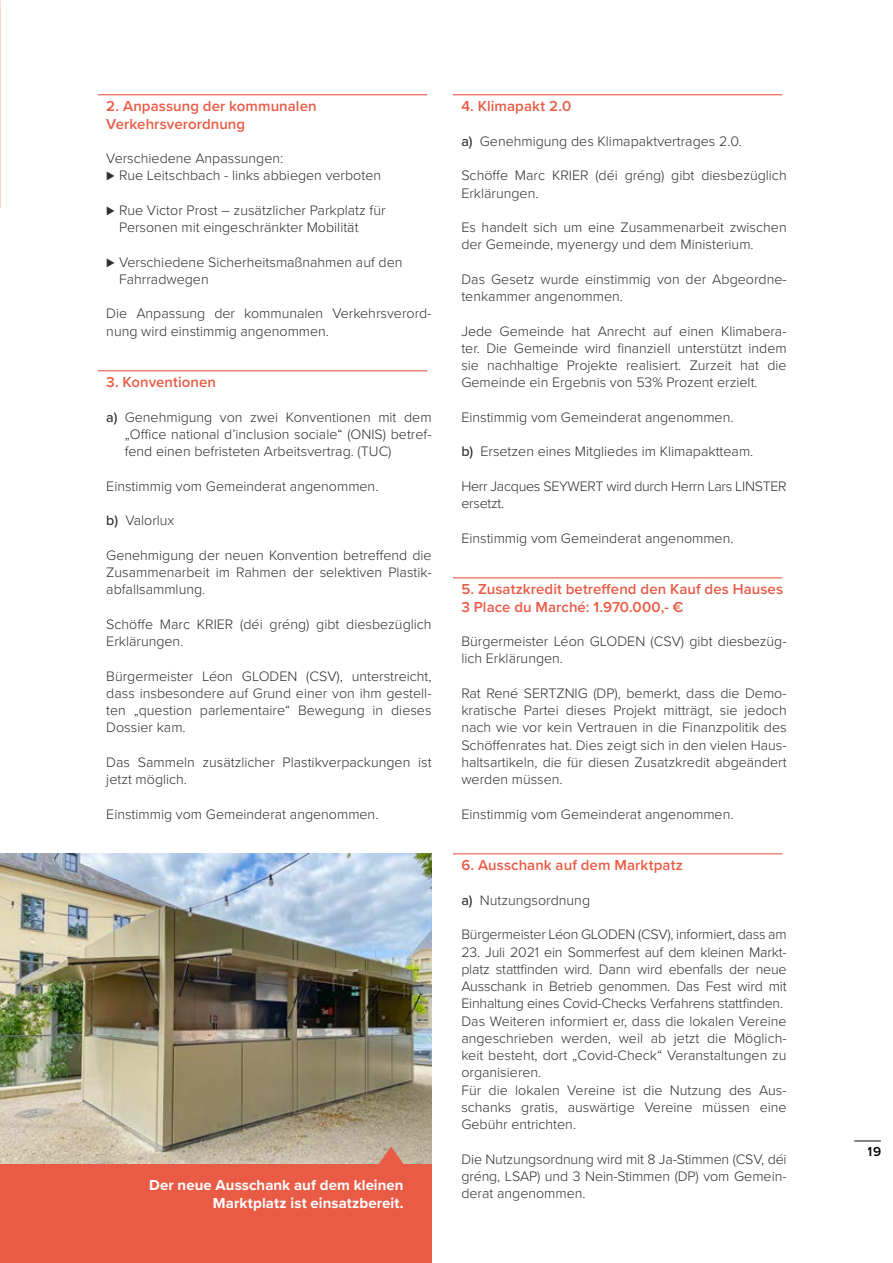
<style>
.page{position:relative;width:893px;height:1263px;background:#fff}
.page>*{position:absolute;margin:0;border:0;box-sizing:border-box;transform-origin:0 0}
.t1{font:600 15px/17.2px "Proxima Nova";letter-spacing:.005em;color:#ea5b46}
.t2{font:700 15px/18px "Proxima Nova";letter-spacing:.005em;color:#fff;text-align:right}
.t3{font:300 14.25px/17.2px "Proxima Nova";color:#2f2f2e}
.t4{font:300 14.25px/17.2px "Proxima Nova";letter-spacing:-.02em;color:#2f2f2e}
.t5{font:600 13.5px "Proxima Nova";color:#000}
.s1{font-weight:500}
</style>
<div class="page">
<hr style="left:98px;top:94px;width:329px;height:1px;background:#ea5b46">
<hr style="left:98px;top:370px;width:329px;height:1px;background:#ea5b46">
<hr style="left:453px;top:94px;width:329px;height:1px;background:#ea5b46">
<hr style="left:453px;top:577px;width:329px;height:1px;background:#ea5b46">
<hr style="left:453px;top:853px;width:329px;height:1px;background:#ea5b46">
<svg style="left:854px;top:1140px;width:27px;height:1px"></svg>
<div style="left:0;top:1164px;width:432px;height:99px;background:#ea5b46"></div>
<img style="left:0;top:853px;width:432px;height:311px">
<svg style="left:376px;top:1146px;width:30px;height:18px"></svg>
<p class="t1" style="left:106px;top:97px;width:212px">2. Anpassung der kommunalen<br>Verkehrsverordnung</p>
<p class="t3" style="left:106px;top:149px;width:276px">Verschiedene Anpassungen:<br>⊲ Rue Leitschbach - links abbiegen verboten</p>
<p class="t3" style="left:119px;top:201px;width:268px;text-indent:-13px">⊲ Rue Victor Prost – zusätzlicher Parkplatz für<br>Personen mit eingeschränkter Mobilität</p>
<p class="t3" style="left:119px;top:252px;width:285px;text-indent:-13px">⊲ Verschiedene Sicherheitsmaßnahmen auf den<br>Fahrradwegen</p>
<p class="t3" style="left:106px;top:304px;width:327px">Die Anpassung der kommunalen Verkehrsverord&shy;nung wird einstimmig angenommen.</p>
<p class="t1" style="left:106px;top:373px;width:111px">3. Konventionen</p>
<p class="t3" style="left:125px;top:408px;width:308px;text-align:justify;text-indent:-18px"><span class="s1">a)</span> Genehmigung von zwei Konventionen mit dem „Office national d’inclusion sociale“ (ONIS) betref&shy;fend einen befristeten Arbeitsvertrag. (TUC)</p>
<p class="t3" style="left:106px;top:477px;width:274px">Einstimmig vom Gemeinderat angenommen.</p>
<p class="t3" style="left:106px;top:511px;width:70px"><span class="s1">b)</span> Valorlux</p>
<p class="t3" style="left:106px;top:546px;width:327px;text-align:justify">Genehmigung der neuen Konvention betreffend die Zusammenarbeit im Rahmen der selektiven Plastik&shy;abfallsammlung.</p>
<p class="t3" style="left:106px;top:615px;width:327px">Schöffe Marc KRIER (déi gréng) gibt diesbezüglich<br>Erklärungen.</p>
<p class="t3" style="left:106px;top:666px;width:327px;text-align:justify">Bürgermeister Léon GLODEN (CSV), unterstreicht, dass insbesondere auf Grund einer von ihm gestell&shy;ten „question parlementaire“ Bewegung in dieses Dossier kam.</p>
<p class="t3" style="left:106px;top:753px;width:327px">Das Sammeln zusätzlicher Plastikverpackungen ist jetzt möglich.</p>
<p class="t3" style="left:106px;top:804px;width:274px">Einstimmig vom Gemeinderat angenommen.</p>
<p class="t2" style="left:149px;top:1175px;width:256px">Der neue Ausschank auf dem kleinen<br>Marktplatz ist einsatzbereit.</p>
<p class="t1" style="left:461px;top:97px;width:111px">4. Klimapakt 2.0</p>
<p class="t3" style="left:461px;top:132px;width:282px"><span class="s1">a)</span> Genehmigung des Klimapaktvertrages 2.0.</p>
<p class="t3" style="left:461px;top:166px;width:327px">Schöffe Marc KRIER (déi gréng) gibt diesbezüglich<br>Erklärungen.</p>
<p class="t3" style="left:461px;top:218px;width:327px">Es handelt sich um eine Zusammenarbeit zwischen der Gemeinde, myenergy und dem Ministerium.</p>
<p class="t3" style="left:461px;top:270px;width:327px">Das Gesetz wurde einstimmig von der Abgeordne&shy;tenkammer angenommen.</p>
<p class="t3" style="left:461px;top:321px;width:327px;text-align:justify">Jede Gemeinde hat Anrecht auf einen Klimabera&shy;ter. Die Gemeinde wird finanziell unterstützt indem sie nachhaltige Projekte realisiert. Zurzeit hat die Gemeinde ein Ergebnis von 53% Prozent erzielt.</p>
<p class="t3" style="left:461px;top:408px;width:274px">Einstimmig vom Gemeinderat angenommen.</p>
<p class="t3" style="left:461px;top:442px;width:293px"><span class="s1">b)</span> Ersetzen eines Mitgliedes im Klimapaktteam.</p>
<p class="t4" style="left:461px;top:477px;width:327px">Herr Jacques SEYWERT wird durch Herrn Lars LINSTER ersetzt.</p>
<p class="t3" style="left:461px;top:528px;width:274px">Einstimmig vom Gemeinderat angenommen.</p>
<p class="t1" style="left:461px;top:580px;width:323px">5. Zusatzkredit betreffend den Kauf des Hauses<br>3 Place du Marché: 1.970.000,- €</p>
<p class="t3" style="left:461px;top:632px;width:327px">Bürgermeister Léon GLODEN (CSV) gibt diesbezüg&shy;lich Erklärungen.</p>
<p class="t3" style="left:461px;top:684px;width:327px;text-align:justify">Rat René SERTZNIG (DP), bemerkt, dass die Demo&shy;kratische Partei dieses Projekt mitträgt, sie jedoch nach wie vor kein Vertrauen in die Finanzpolitik des Schöffenrates hat. Dies zeigt sich in den vielen Haus&shy;haltsartikeln, die für diesen Zusatzkredit abgeändert werden müssen.</p>
<p class="t3" style="left:461px;top:804px;width:274px">Einstimmig vom Gemeinderat angenommen.</p>
<p class="t1" style="left:461px;top:856px;width:223px">6. Ausschank auf dem Marktpatz</p>
<p class="t3" style="left:461px;top:891px;width:130px"><span class="s1">a)</span> Nutzungsordnung</p>
<p class="t3" style="left:461px;top:925px;width:327px">Bürgermeister Léon GLODEN (CSV), informiert, dass am</p>
<p class="t3" style="left:461px;top:942px;width:327px">23. Juli 2021 ein Sommerfest auf dem kleinen Markt&shy;platz stattfinden wird. Dann wird ebenfalls der neue Ausschank in Betrieb genommen. Das Fest wird mit Einhaltung eines Covid-Checks Verfahrens stattfinden.<br>Das Weiteren informiert er, dass die lokalen Vereine angeschrieben werden, weil ab jetzt die Möglich&shy;keit besteht, dort „Covid-Check“ Veranstaltungen zu organisieren.<br>Für die lokalen Vereine ist die Nutzung des Aus&shy;schanks gratis, auswärtige Vereine müssen eine Gebühr entrichten.</p>
<p class="t3" style="left:461px;top:1149px;width:327px;text-align:justify">Die Nutzungsordnung wird mit 8 Ja-Stimmen (CSV, déi gréng, LSAP) und 3 Nein-Stimmen (DP) vom Gemein&shy;derat angenommen.</p>
<p class="t5" style="left:868px;top:1141px;width:15px">19</p>
</div>
